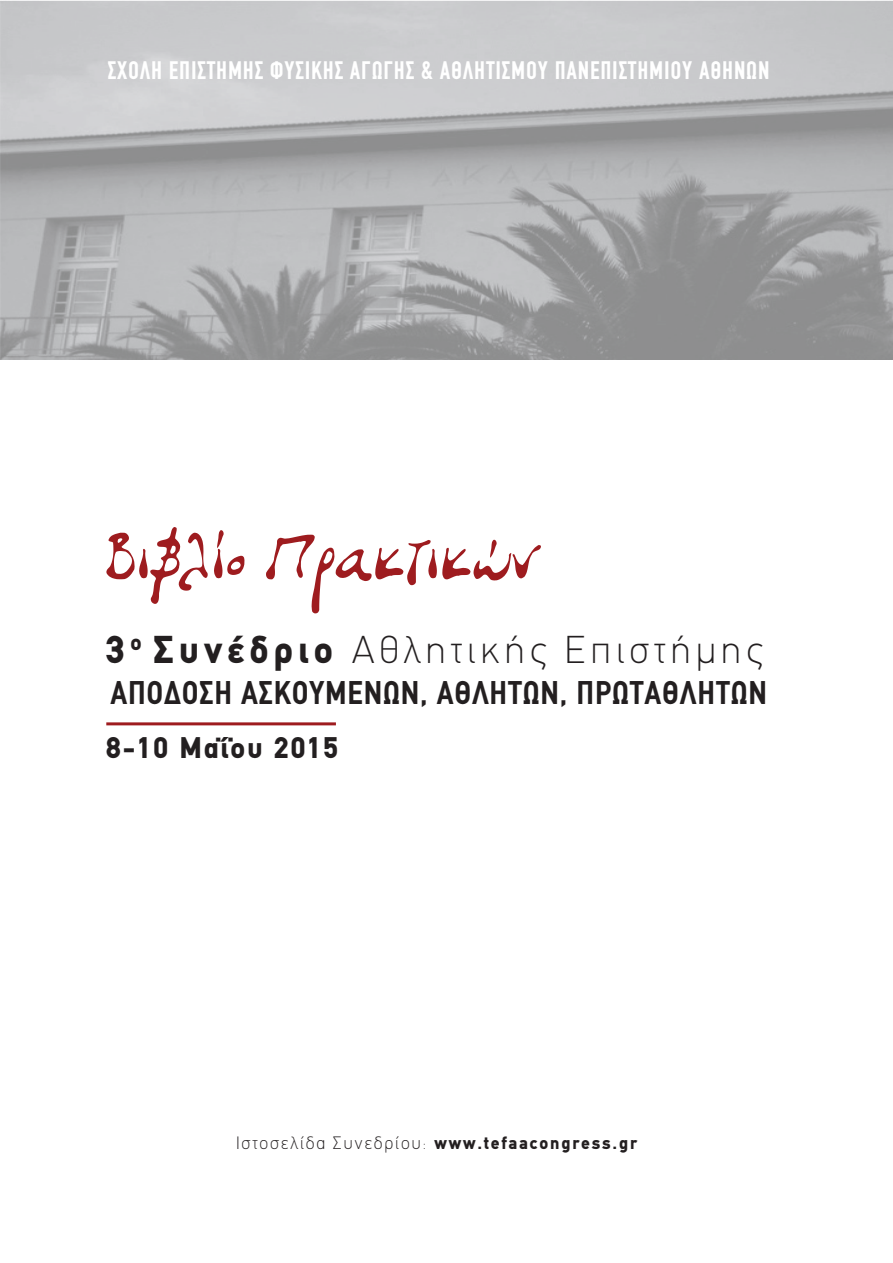
<style>
.page{position:relative;width:893px;height:1263px;background:#fff}
.page>*{position:absolute;margin:0;border:0;box-sizing:border-box;transform-origin:0 0}
.t1{font:60px "PF Liberissima";letter-spacing:.02em;color:#9e1c1f;scale:.94 1}
.t2{font:100 39px "PF Din Text";letter-spacing:.13em;color:#231f20}
.t3{font:700 33px "PF Din Text Condensed";letter-spacing:.025em;color:#231f20}
.t4{font:900 30px "PF Din Text";letter-spacing:.06em;color:#231f20}
.t5{font:700 25.5px "PF Din Text Compressed";letter-spacing:.03em;color:#fff}
.t6{font:100 18px "PF Din Text";letter-spacing:.1em;color:#231f20}
.s1{font-weight:900}
</style>
<div class="page">
<img style="left:0;top:0;width:893px;height:359px">
<hr style="left:106px;top:722px;width:230px;height:3px;background:#9e1c1f">
<p class="t5" style="left:108px;top:56px;width:663px">ΣΧΟΛΗ ΕΠΙΣΤΗΜΗΣ ΦΥΣΙΚΗΣ ΑΓΩΓΗΣ &amp; ΑΘΛΗΤΙΣΜΟΥ ΠΑΝΕΠΙΣΤΗΜΙΟΥ ΑΘΗΝΩΝ</p>
<p class="t1" style="left:106px;top:521px;width:462px">Βιβλίο Πρακτικών</p>
<p class="t2" style="left:106px;top:626px;width:658px"><span class="s1">3</span><sup>ο</sup> <span class="s1">Συνέδριο</span> Αθλητικής Επιστήμης</p>
<p class="t3" style="left:110px;top:673px;width:658px">ΑΠΟΔΟΣΗ ΑΣΚΟΥΜΕΝΩΝ, ΑΘΛΗΤΩΝ, ΠΡΩΤΑΘΛΗΤΩΝ</p>
<p class="t4" style="left:106px;top:730px;width:233px">8-10 Μαΐου 2015</p>
<p class="t6" style="left:236px;top:1132px;width:403px">Ιστοσελίδα Συνεδρίου: <span class="s1">www.tefaacongress.gr</span></p>
</div>
